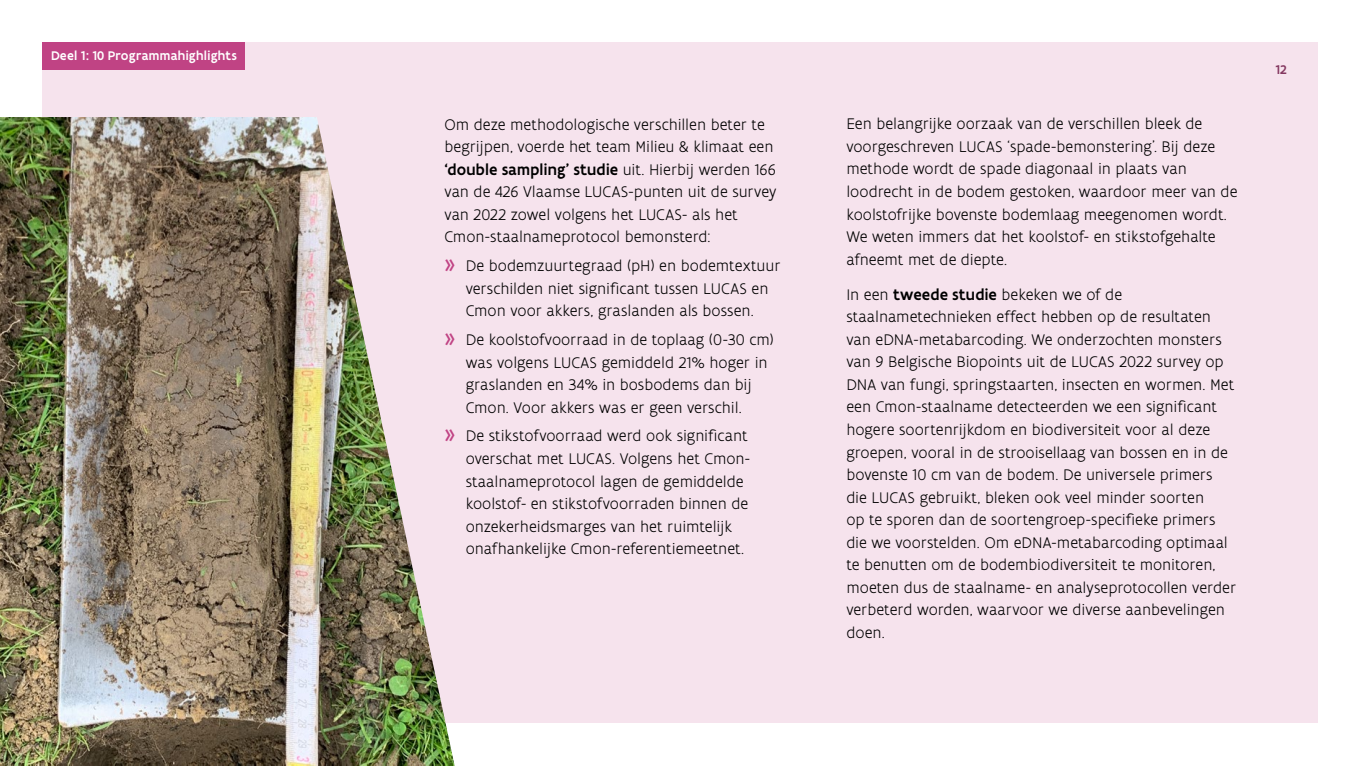
<style>
.page{position:relative;width:1361px;height:766px;background:#fff}
.page>*{position:absolute;margin:0;border:0;box-sizing:border-box;transform-origin:0 0}
.t1{font:300 16.5px/22.5px "Flanders Art Sans";letter-spacing:-.005em;color:#000}
.t2{font:500 13.5px "Flanders Art Sans";letter-spacing:.02em;color:#fff}
.t3{font:500 13.5px "Flanders Art Sans";color:#843860}
.s1{font-weight:500}
.s2{font-weight:500;color:#c04384}
</style>
<div class="page">
<div style="left:43px;top:43px;width:1275px;height:680px;background:#f6e3ed"></div>
<div style="left:43px;top:43px;width:201px;height:27px;background:#c04384"></div>
<img style="left:0;top:117px;width:455px;height:648px">
<p class="t2" style="left:51px;top:47px;width:187px">Deel 1: 10 Programmahighlights</p>
<p class="t1" style="left:444px;top:113px;width:334px">Om deze methodologische verschillen beter te begrijpen, voerde het team Milieu &amp; klimaat een <span class="s1">‘double sampling’ studie</span> uit. Hierbij werden 166 van de 426 Vlaamse LUCAS-punten uit de survey van 2022 zowel volgens het LUCAS- als het Cmon-staalnameprotocol bemonsterd:</p>
<p class="t1" style="left:444px;top:254px;width:338px;text-align:center"><span class="s2">»</span> De bodemzuurtegraad (pH) en bodemtextuur verschilden niet significant tussen LUCAS en<br>Cmon voor akkers, graslanden als bossen.</p>
<p class="t1" style="left:466px;top:328px;width:310px;text-indent:-21px"><span class="s2">»</span> De koolstofvoorraad in de toplaag (0-30 cm) was volgens LUCAS gemiddeld 21% hoger in graslanden en 34% in bosbodems dan bij Cmon. Voor akkers was er geen verschil.</p>
<p class="t1" style="left:466px;top:424px;width:286px;text-indent:-21px"><span class="s2">»</span> De stikstofvoorraad werd ook significant overschat met LUCAS. Volgens het Cmon&shy;staalnameprotocol lagen de gemiddelde koolstof- en stikstofvoorraden binnen de onzekerheidsmarges van het ruimtelijk onafhankelijke Cmon-referentiemeetnet.</p>
<p class="t1" style="left:846px;top:113px;width:392px">Een belangrijke oorzaak van de verschillen bleek de voorgeschreven LUCAS ‘spade-bemonstering’. Bij deze methode wordt de spade diagonaal in plaats van loodrecht in de bodem gestoken, waardoor meer van de koolstofrijke bovenste bodemlaag meegenomen wordt.<br>We weten immers dat het koolstof- en stikstofgehalte afneemt met de diepte.</p>
<p class="t1" style="left:846px;top:283px;width:391px">In een <span class="s1">tweede studie</span> bekeken we of de staalnametechnieken effect hebben op de resultaten van eDNA-metabarcoding. We onderzochten monsters van 9 Belgische Biopoints uit de LUCAS 2022 survey op DNA van fungi, springstaarten, insecten en wormen. Met een Cmon-staalname detecteerden we een significant hogere soortenrijkdom en biodiversiteit voor al deze groepen, vooral in de strooisellaag van bossen en in de bovenste 10 cm van de bodem. De universele primers die LUCAS gebruikt, bleken ook veel minder soorten<br>op te sporen dan de soortengroep-specifieke primers die we voorstelden. Om eDNA-metabarcoding optimaal te benutten om de bodembiodiversiteit te monitoren, moeten dus de staalname- en analyseprotocollen verder verbeterd worden, waarvoor we diverse aanbevelingen doen.</p>
<p class="t3" style="left:1275px;top:61px;width:12px">12</p>
</div>
